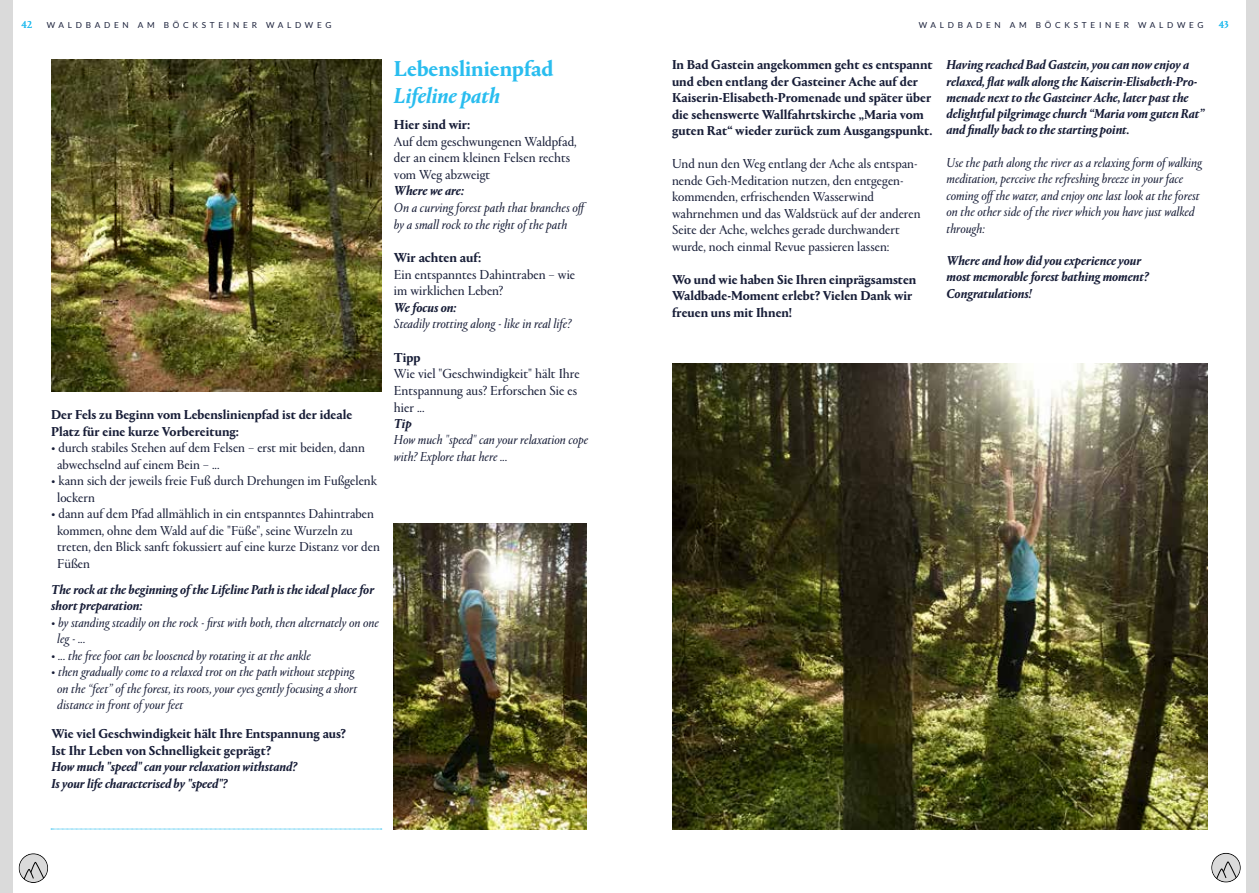
<style>
.page{position:relative;width:1259px;height:893px;background:#fff}
.page>*{position:absolute;margin:0;border:0;box-sizing:border-box;transform-origin:0 0}
.t1{font:700 22.5px "Portrait LF";color:#29bdef}
.t2{font:italic 700 22.5px "Portrait LF";color:#29bdef}
.t3{font:13.65px/16.6px "Portrait LF";color:#181e38}
.t4{font:italic 13.65px/16.6px "Portrait LF";color:#181e38}
.t5{font:700 13.65px "Portrait LF";color:#181e38}
.t6{font:italic 700 13.65px "Portrait LF";color:#181e38}
.t7{font:italic 13.5px/16.5px "Portrait LF";color:#181e38}
.t8{font:13.5px/16.5px "Portrait LF";color:#181e38}
.t9{font:700 13.5px/16.5px "Portrait LF";color:#181e38}
.t10{font:italic 700 13.5px/16.2px "Portrait LF";color:#181e38}
.t11{font:10.5px "Portrait Text LF";color:#29bdef}
.t12{font:8.25px "Lato";letter-spacing:.45em;color:#181e38}
</style>
<div class="page">
<svg style="left:1211px;top:853px;width:29px;height:29px"></svg>
<svg style="left:19px;top:853px;width:29px;height:30px"></svg>
<div style="left:0;top:0;width:13px;height:893px;background:#dadada"></div>
<div style="left:1246px;top:0;width:13px;height:893px;background:#dadada"></div>
<img style="left:394px;top:523px;width:193px;height:306px">
<img style="left:51px;top:60px;width:330px;height:331px">
<img style="left:672px;top:364px;width:536px;height:465px">
<svg style="left:51px;top:829px;width:331px;height:1px"></svg>
<p class="t11" style="left:22px;top:17px;width:12px">42</p>
<p class="t12" style="left:47px;top:20px;width:286px">WALDBADEN AM BÖCKSTEINER WALDWEG</p>
<p class="t12" style="left:919px;top:20px;width:286px">WALDBADEN AM BÖCKSTEINER WALDWEG</p>
<p class="t11" style="left:1218px;top:17px;width:12px">43</p>
<h1 class="t1" style="left:394px;top:53px;width:161px">Lebenslinienpfad</h1>
<h1 class="t2" style="left:394px;top:80px;width:108px">Lifeline path</h1>
<p class="t10" style="left:946px;top:56px;width:259px">Having reached Bad Gastein, you can now enjoy a relaxed, flat walk along the Kaiserin-Elisabeth-Pro&shy;menade next to the Gasteiner Ache, later past the delightful pilgrimage church “Maria vom guten Rat” and finally back to the starting point.</p>
<p class="t7" style="left:946px;top:154px;width:257px">Use the path along the river as a relaxing form of walking meditation, perceive the refreshing breeze in your face coming offthe water, and enjoy one last look at the forest on the other side of the river which you have just walked through:</p>
<p class="t10" style="left:946px;top:252px;width:204px">Where and how did you experience your most memorable forest bathing moment?<br>Congratulations!</p>
<p class="t9" style="left:672px;top:56px;width:262px">In Bad Gastein angekommen geht es entspannt und eben entlang der Gasteiner Ache auf der Kaiserin-Elisabeth-Promenade und später über die sehenswerte Wallfahrtskirche „Maria vom guten Rat“ wieder zurück zum Ausgangspunkt.</p>
<p class="t8" style="left:672px;top:155px;width:250px">Und nun den Weg entlang der Ache als entspan&shy;nende Geh-Meditation nutzen, den entgegen&shy;kommenden, erfrischenden Wasserwind wahrnehmen und das Waldstück auf der anderen Seite der Ache, welches gerade durchwandert wurde, noch einmal Revue passieren lassen:</p>
<p class="t9" style="left:672px;top:271px;width:246px">Wo und wie haben Sie Ihren einprägsamsten<br>Waldbade-Moment erlebt? Vielen Dank wir freuen uns mit Ihnen!</p>
<p class="t5" style="left:394px;top:115px;width:78px">Hier sind wir:</p>
<p class="t3" style="left:394px;top:133px;width:184px">Auf dem geschwungenen Waldpfad, der an einem kleinen Felsen rechts vom Weg abzweigt</p>
<p class="t6" style="left:394px;top:181px;width:72px">Where we are:</p>
<p class="t4" style="left:394px;top:199px;width:196px">On a curving forest path that branches off by a small rock to the right of the path</p>
<p class="t5" style="left:394px;top:248px;width:89px">Wir achten auf:</p>
<p class="t3" style="left:394px;top:266px;width:183px">Ein entspanntes Dahintraben – wie im wirklichen Leben?</p>
<p class="t6" style="left:394px;top:298px;width:64px">We focus on:</p>
<p class="t4" style="left:394px;top:315px;width:179px">Steadily trotting along - like in real life?</p>
<p class="t9" style="left:394px;top:348px;width:28px">Tipp</p>
<p class="t3" style="left:394px;top:365px;width:187px">Wie viel "Geschwindigkeit" hält Ihre<br>Entspannung aus? Erforschen Sie es hier ...</p>
<p class="t10" style="left:394px;top:415px;width:19px">Tip</p>
<p class="t7" style="left:394px;top:431px;width:196px">How much "speed" can your relaxation cope with? Explore that here ...</p>
<p class="t9" style="left:51px;top:406px;width:302px">Der Fels zu Beginn vom Lebenslinienpfad ist der ideale<br>Platz für eine kurze Vorbereitung:</p>
<p class="t8" style="left:57px;top:439px;width:309px;text-indent:-6px">• durch stabiles Stehen auf dem Felsen – erst mit beiden, dann abwechselnd auf einem Bein – ...</p>
<p class="t8" style="left:57px;top:472px;width:321px;text-indent:-6px">• kann sich der jeweils freie Fuß durch Drehungen im Fußgelenk lockern</p>
<p class="t8" style="left:57px;top:505px;width:324px;text-indent:-6px">• dann auf dem Pfad allmählich in ein entspanntes Dahintraben kommen, ohne dem Wald auf die "Füße", seine Wurzeln zu treten, den Blick sanft fokussiert auf eine kurze Distanz vor den Füßen</p>
<p class="t10" style="left:51px;top:581px;width:324px">The rock at the beginning of the Lifeline Path is the ideal place for short preparation:</p>
<p class="t7" style="left:57px;top:614px;width:323px;text-indent:-6px">• by standing steadily on the rock - first with both, then alternately on one leg - ...</p>
<p class="t7" style="left:51px;top:647px;width:261px">• ... the free foot can be loosened by rotating it at the ankle</p>
<p class="t7" style="left:57px;top:663px;width:302px;text-indent:-6px">• then gradually come to a relaxed trot on the path without stepping on the “feet” of the forest, its roots, your eyes gently focusing a short distance in front of your feet</p>
<p class="t9" style="left:51px;top:725px;width:296px">Wie viel Geschwindigkeit hält Ihre Entspannung aus?<br>Ist Ihr Leben von Schnelligkeit geprägt?</p>
<p class="t10" style="left:51px;top:758px;width:247px">How much "speed" can your relaxation withstand?<br>Is your life characterised by "speed"?</p>
</div>
